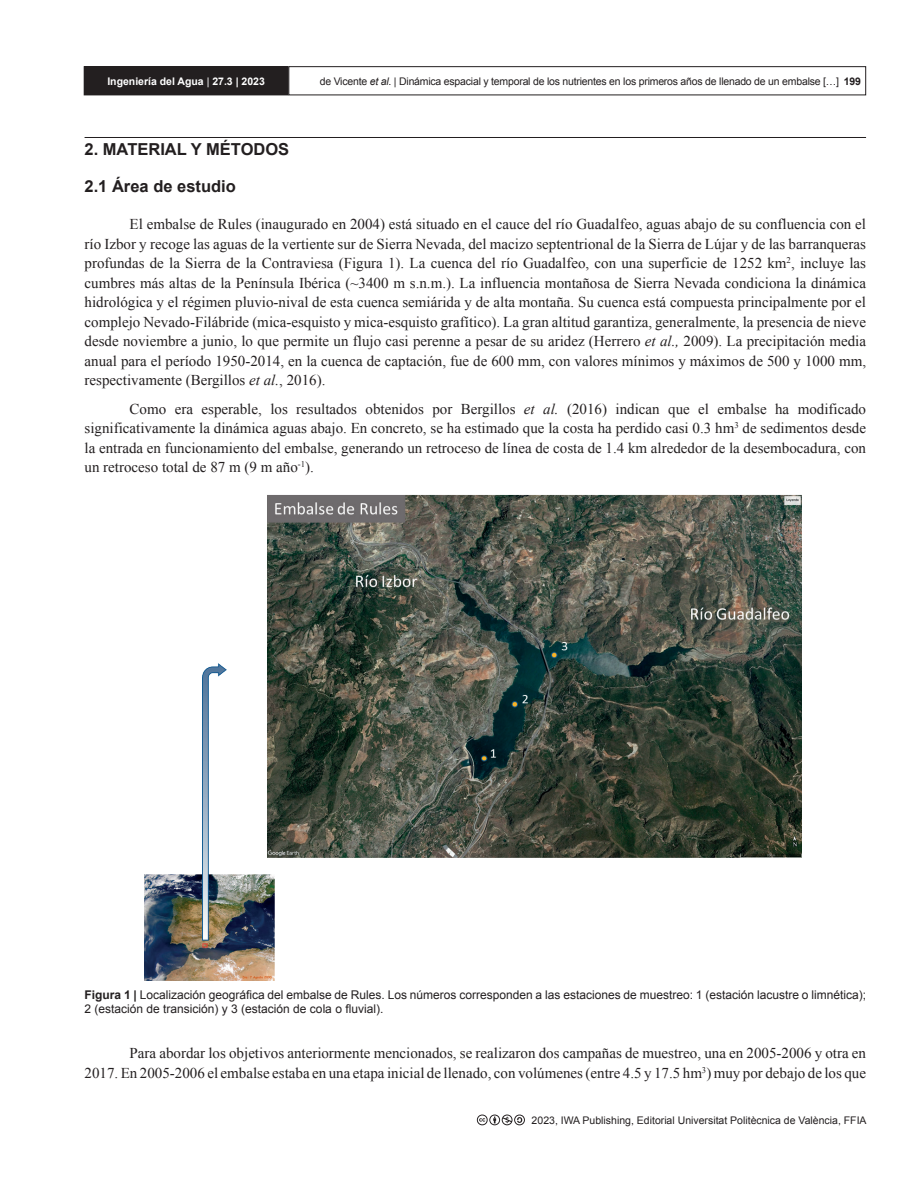
<style>
.page{position:relative;width:918px;height:1188px;background:#fff}
.page>*{position:absolute;margin:0;border:0;box-sizing:border-box;transform-origin:0 0}
.AI_TITULO_APDO{font:700 16.5px "Arial";color:#231f20}
.AI_SUBTITULO{font:700 16.5px "Arial";color:#231f20}
.AI_TEXTO_esp{font:15px/19.5px "Times New Roman";color:#231f20;text-align:justify}
.AI_PIE_DE_FIGURA{font:12px/14.4px "Arial";color:#231f20}
.t1{font:10.5px "Arial";letter-spacing:-.02em;color:#231f20}
.t2{font:10.5px "Arial";color:#231f20}
.t3{font:700 10.5px "Arial";color:#fff}
.s1{font-weight:400}
.s2{font-style:italic}
.s3{font-weight:700}
</style>
<div class="page">
<svg style="left:477px;top:1115px;width:48px;height:10px"></svg>
<div style="left:84px;top:67px;width:204px;height:28px;background:#231f20"></div>
<div style="left:84px;top:66px;width:204px;height:29px;border:1px solid #231f20"></div>
<div style="left:288px;top:66px;width:578px;height:29px;border:1px solid #231f20"></div>
<hr style="left:85px;top:137px;width:781px;height:1px;background:#231f20">
<img style="left:145px;top:494px;width:657px;height:486px">
<p class="t3" style="left:107px;top:74px;width:159px">Ingeniería del Agua <span class="s1">|</span> 27.3 | 2023</p>
<p class="t1" style="left:320px;top:74px;width:543px">de Vicente <span class="s2">et al</span>. | Dinámica espacial y temporal de los nutrientes en los primeros años de llenado de un embalse […] <span class="s3">199</span></p>
<p class="AI_TITULO_APDO" style="left:85px;top:138px;width:206px">2. MATERIAL Y MÉTODOS</p>
<p class="AI_SUBTITULO" style="left:85px;top:175px;width:153px">2.1 Área de estudio</p>
<p class="AI_TEXTO_esp" style="left:85px;top:214px;width:783px;text-indent:45px">El embalse de Rules (inaugurado en 2004) está situado en el cauce del río Guadalfeo, aguas abajo de su confluencia con el río Izbor y recoge las aguas de la vertiente sur de Sierra Nevada, del macizo septentrional de la Sierra de Lújar y de las barranqueras profundas de la Sierra de la Contraviesa (Figura 1). La cuenca del río Guadalfeo, con una superficie de 1252 km<sup>2</sup>, incluye las cumbres más altas de la Península Ibérica (~3400 m s.n.m.). La influencia montañosa de Sierra Nevada condiciona la dinámica hidrológica y el régimen pluvio-nival de esta cuenca semiárida y de alta montaña. Su cuenca está compuesta principalmente por el complejo Nevado-Filábride (mica-esquisto y mica-esquisto grafítico). La gran altitud garantiza, generalmente, la presencia de nieve desde noviembre a junio, lo que permite un flujo casi perenne a pesar de su aridez (Herrero <span class="s2">et al.,</span> 2009). La precipitación media anual para el período 1950-2014, en la cuenca de captación, fue de 600 mm, con valores mínimos y máximos de 500 y 1000 mm, respectivamente (Bergillos <span class="s2">et al.</span>, 2016).</p>
<p class="AI_TEXTO_esp" style="left:85px;top:399px;width:783px;text-indent:45px">Como era esperable, los resultados obtenidos por Bergillos <span class="s2">et al.</span> (2016) indican que el embalse ha modificado significativamente la dinámica aguas abajo. En concreto, se ha estimado que la costa ha perdido casi 0.3 hm<sup>3</sup> de sedimentos desde la entrada en funcionamiento del embalse, generando un retroceso de línea de costa de 1.4 km alrededor de la desembocadura, con un retroceso total de 87 m (9 m año<sup>-1</sup>).</p>
<p class="AI_PIE_DE_FIGURA" style="left:85px;top:988px;width:783px"><span class="s3">Figura 1 |</span> Localización geográfica del embalse de Rules. Los números corresponden a las estaciones de muestreo: 1 (estación lacustre o limnética);<br>2 (estación de transición) y 3 (estación de cola o fluvial).</p>
<p class="AI_TEXTO_esp" style="left:85px;top:1043px;width:783px;text-align:right">Para abordar los objetivos anteriormente mencionados, se realizaron dos campañas de muestreo, una en 2005-2006 y otra en<br>2017. En 2005-2006 el embalse estaba en una etapa inicial de llenado, con volúmenes (entre 4.5 y 17.5 hm<sup>3</sup>) muy por debajo de los que</p>
<p class="t2" style="left:532px;top:1113px;width:336px">2023, IWA Publishing, Editorial Universitat Politècnica de València, FFIA</p>
</div>
